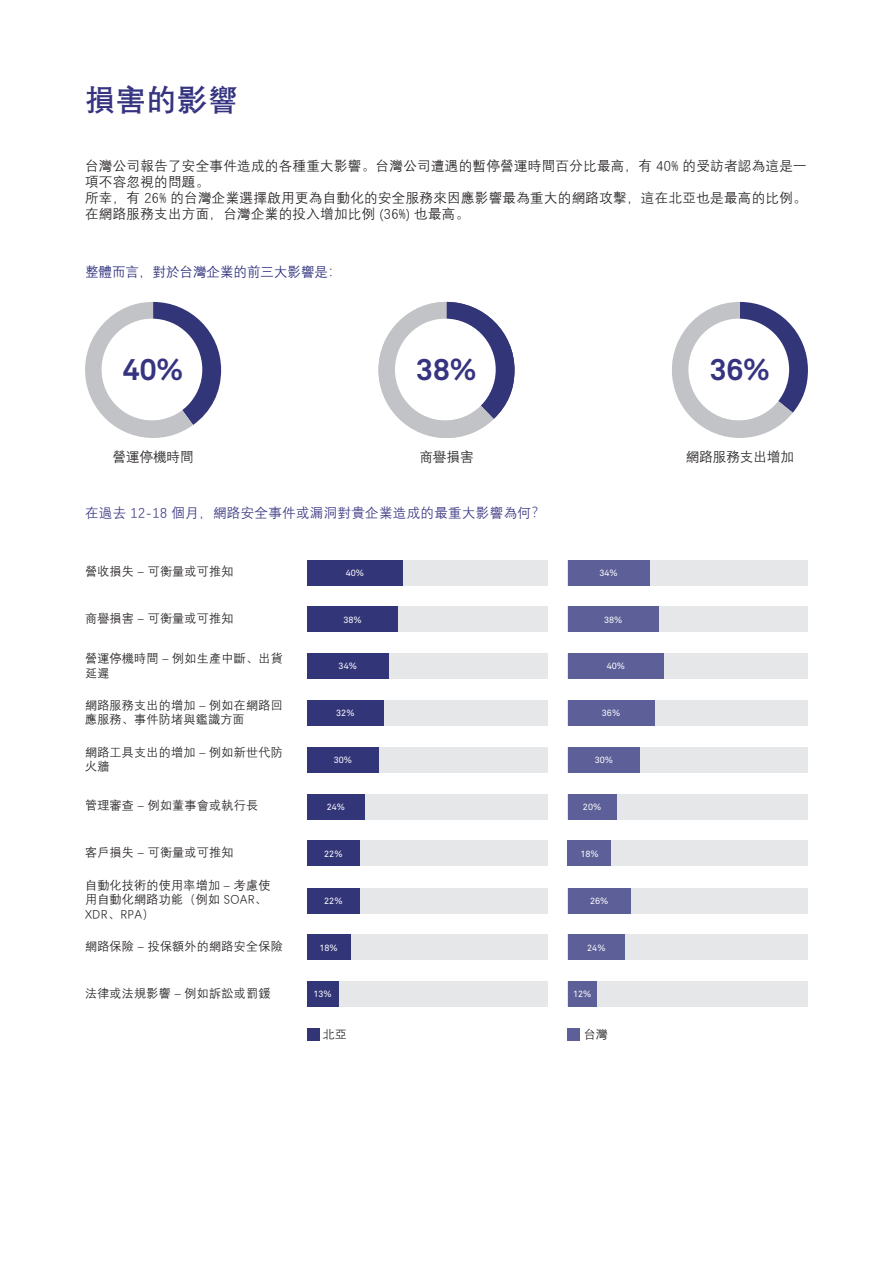
<style>
.page{position:relative;width:893px;height:1263px;background:#fff}
.page>*{position:absolute;margin:0;border:0;box-sizing:border-box;transform-origin:0 0}
.t1{font:700 30px "Telstra Akkurat";color:#363480}
.t2{font:700 30px "Deng Xian";letter-spacing:.025em;color:#363480}
.t3{font:13.5px/16.2px "Deng Xian";letter-spacing:.025em;color:#231f20}
.t4{font:13.5px "Deng Xian";letter-spacing:.025em;color:#363480}
.t5{font:13.5px "Deng Xian";color:#262978}
.t6{font:13.5px "Deng Xian";color:#231f20}
.t7{font:12px/14.4px "Deng Xian";letter-spacing:.025em;color:#231f20}
.t8{font:9px "Telstra Akkurat";color:#fff}
</style>
<div class="page">
<svg style="left:672px;top:302px;width:136px;height:136px"></svg>
<div style="left:688px;top:319px;width:101px;height:101px;background:#fff;border-radius:50%"></div>
<svg style="left:378px;top:302px;width:136px;height:136px"></svg>
<div style="left:395px;top:319px;width:101px;height:101px;background:#fff;border-radius:50%"></div>
<svg style="left:85px;top:302px;width:136px;height:136px"></svg>
<div style="left:102px;top:319px;width:100px;height:101px;background:#fff;border-radius:50%"></div>
<div style="left:568px;top:747px;width:240px;height:25px;background:#e6e7e8"></div>
<div style="left:307px;top:747px;width:240px;height:25px;background:#e6e7e8"></div>
<div style="left:307px;top:747px;width:72px;height:25px;background:#333579"></div>
<div style="left:568px;top:981px;width:240px;height:26px;background:#e6e7e8"></div>
<div style="left:307px;top:981px;width:240px;height:26px;background:#e6e7e8"></div>
<div style="left:307px;top:981px;width:31px;height:26px;background:#333579"></div>
<div style="left:568px;top:935px;width:240px;height:25px;background:#e6e7e8"></div>
<div style="left:307px;top:935px;width:240px;height:25px;background:#e6e7e8"></div>
<div style="left:307px;top:935px;width:43px;height:25px;background:#333579"></div>
<div style="left:568px;top:607px;width:240px;height:25px;background:#e6e7e8"></div>
<div style="left:307px;top:607px;width:240px;height:25px;background:#e6e7e8"></div>
<div style="left:307px;top:607px;width:91px;height:25px;background:#333579"></div>
<div style="left:568px;top:888px;width:240px;height:25px;background:#e6e7e8"></div>
<div style="left:307px;top:888px;width:240px;height:25px;background:#e6e7e8"></div>
<div style="left:307px;top:888px;width:53px;height:25px;background:#333579"></div>
<div style="left:568px;top:841px;width:240px;height:25px;background:#e6e7e8"></div>
<div style="left:307px;top:841px;width:240px;height:25px;background:#e6e7e8"></div>
<div style="left:307px;top:841px;width:53px;height:25px;background:#333579"></div>
<div style="left:568px;top:700px;width:240px;height:26px;background:#e6e7e8"></div>
<div style="left:307px;top:700px;width:240px;height:26px;background:#e6e7e8"></div>
<div style="left:307px;top:700px;width:77px;height:26px;background:#333579"></div>
<div style="left:568px;top:653px;width:240px;height:26px;background:#e6e7e8"></div>
<div style="left:307px;top:653px;width:240px;height:26px;background:#e6e7e8"></div>
<div style="left:307px;top:653px;width:81px;height:26px;background:#333579"></div>
<div style="left:568px;top:794px;width:240px;height:25px;background:#e6e7e8"></div>
<div style="left:307px;top:794px;width:240px;height:25px;background:#e6e7e8"></div>
<div style="left:307px;top:794px;width:58px;height:25px;background:#333579"></div>
<div style="left:568px;top:560px;width:240px;height:25px;background:#e6e7e8"></div>
<div style="left:307px;top:560px;width:240px;height:25px;background:#e6e7e8"></div>
<div style="left:307px;top:560px;width:96px;height:25px;background:#333579"></div>
<div style="left:307px;top:1028px;width:12px;height:13px;background:#323476"></div>
<div style="left:568px;top:1028px;width:12px;height:13px;background:#5c5f98"></div>
<div style="left:568px;top:888px;width:63px;height:25px;background:#5c5f98"></div>
<div style="left:568px;top:935px;width:57px;height:25px;background:#5c5f98"></div>
<div style="left:568px;top:981px;width:28px;height:26px;background:#5c5f98"></div>
<div style="left:568px;top:747px;width:72px;height:25px;background:#5c5f98"></div>
<div style="left:568px;top:700px;width:86px;height:26px;background:#5c5f98"></div>
<div style="left:568px;top:653px;width:96px;height:26px;background:#5c5f98"></div>
<div style="left:568px;top:794px;width:48px;height:25px;background:#5c5f98"></div>
<div style="left:568px;top:560px;width:81px;height:25px;background:#5c5f98"></div>
<div style="left:568px;top:607px;width:91px;height:25px;background:#5c5f98"></div>
<div style="left:568px;top:841px;width:43px;height:25px;background:#5c5f98"></div>
<p class="t2" style="left:85px;top:80px;width:154px">損害的影響</p>
<p class="t3" style="left:85px;top:157px;width:723px">台灣公司報告了安全事件造成的各種重大影響。台灣公司遭遇的暫停營運時間百分比最高，有 40% 的受訪者認為這是一項不容忽視的問題。</p>
<p class="t3" style="left:85px;top:189px;width:723px">所幸，有 26% 的台灣企業選擇啟用更為自動化的安全服務來因應影響最為重大的網路攻擊，這在北亞也是最高的比例。在網路服務支出方面，台灣企業的投入增加比例 (36%) 也最高。</p>
<p class="t5" style="left:85px;top:263px;width:258px">整體而言，對於台灣企業的前三大影響是：</p>
<p class="t1" style="left:123px;top:351px;width:62px">40%</p>
<p class="t1" style="left:416px;top:351px;width:62px">38%</p>
<p class="t1" style="left:710px;top:351px;width:62px">36%</p>
<p class="t3" style="left:113px;top:448px;width:83px">營運停機時間</p>
<p class="t3" style="left:419px;top:448px;width:55px">商譽損害</p>
<p class="t4" style="left:85px;top:504px;width:461px">在過去 12-18 個月，網路安全事件或漏洞對貴企業造成的最重大影響為何？</p>
<p class="t7" style="left:85px;top:564px;width:150px">營收損失 – 可衡量或可推知</p>
<p class="t8" style="left:346px;top:567px;width:20px">40%</p>
<p class="t8" style="left:599px;top:567px;width:20px">34%</p>
<p class="t7" style="left:85px;top:611px;width:150px">商譽損害 – 可衡量或可推知</p>
<p class="t8" style="left:343px;top:614px;width:20px">38%</p>
<p class="t8" style="left:604px;top:614px;width:20px">38%</p>
<p class="t7" style="left:85px;top:651px;width:199px">營運停機時間 – 例如生產中斷、出貨延遲</p>
<p class="t7" style="left:85px;top:697px;width:199px">網路服務支出的增加 – 例如在網路回應服務、事件防堵與鑑識方面</p>
<p class="t8" style="left:339px;top:661px;width:20px">34%</p>
<p class="t8" style="left:336px;top:708px;width:20px">32%</p>
<p class="t8" style="left:607px;top:661px;width:20px">40%</p>
<p class="t8" style="left:602px;top:708px;width:20px">36%</p>
<p class="t7" style="left:85px;top:745px;width:199px">網路工具支出的增加 – 例如新世代防火牆</p>
<p class="t8" style="left:334px;top:754px;width:20px">30%</p>
<p class="t8" style="left:595px;top:754px;width:20px">30%</p>
<p class="t7" style="left:85px;top:798px;width:175px">管理審查 – 例如董事會或執行長</p>
<p class="t7" style="left:85px;top:844px;width:150px">客戶損失 – 可衡量或可推知</p>
<p class="t7" style="left:85px;top:877px;width:187px">自動化技術的使用率增加 – 考慮使用自動化網路功能（例如 SOAR、<br>XDR、RPA）</p>
<p class="t7" style="left:85px;top:938px;width:199px">網路保險 – 投保額外的網路安全保險</p>
<p class="t7" style="left:85px;top:985px;width:187px">法律或法規影響 – 例如訴訟或罰鍰</p>
<p class="t8" style="left:327px;top:801px;width:20px">24%</p>
<p class="t8" style="left:324px;top:848px;width:20px">22%</p>
<p class="t8" style="left:324px;top:895px;width:20px">22%</p>
<p class="t8" style="left:319px;top:942px;width:20px">18%</p>
<p class="t8" style="left:313px;top:989px;width:20px">13%</p>
<p class="t8" style="left:583px;top:801px;width:20px">20%</p>
<p class="t8" style="left:580px;top:848px;width:20px">18%</p>
<p class="t8" style="left:590px;top:895px;width:20px">26%</p>
<p class="t8" style="left:587px;top:942px;width:20px">24%</p>
<p class="t8" style="left:573px;top:989px;width:20px">12%</p>
<p class="t7" style="left:323px;top:1026px;width:25px">北亞</p>
<p class="t7" style="left:584px;top:1026px;width:25px">台灣</p>
<p class="t6" style="left:686px;top:448px;width:109px">網路服務支出增加</p>
</div>
